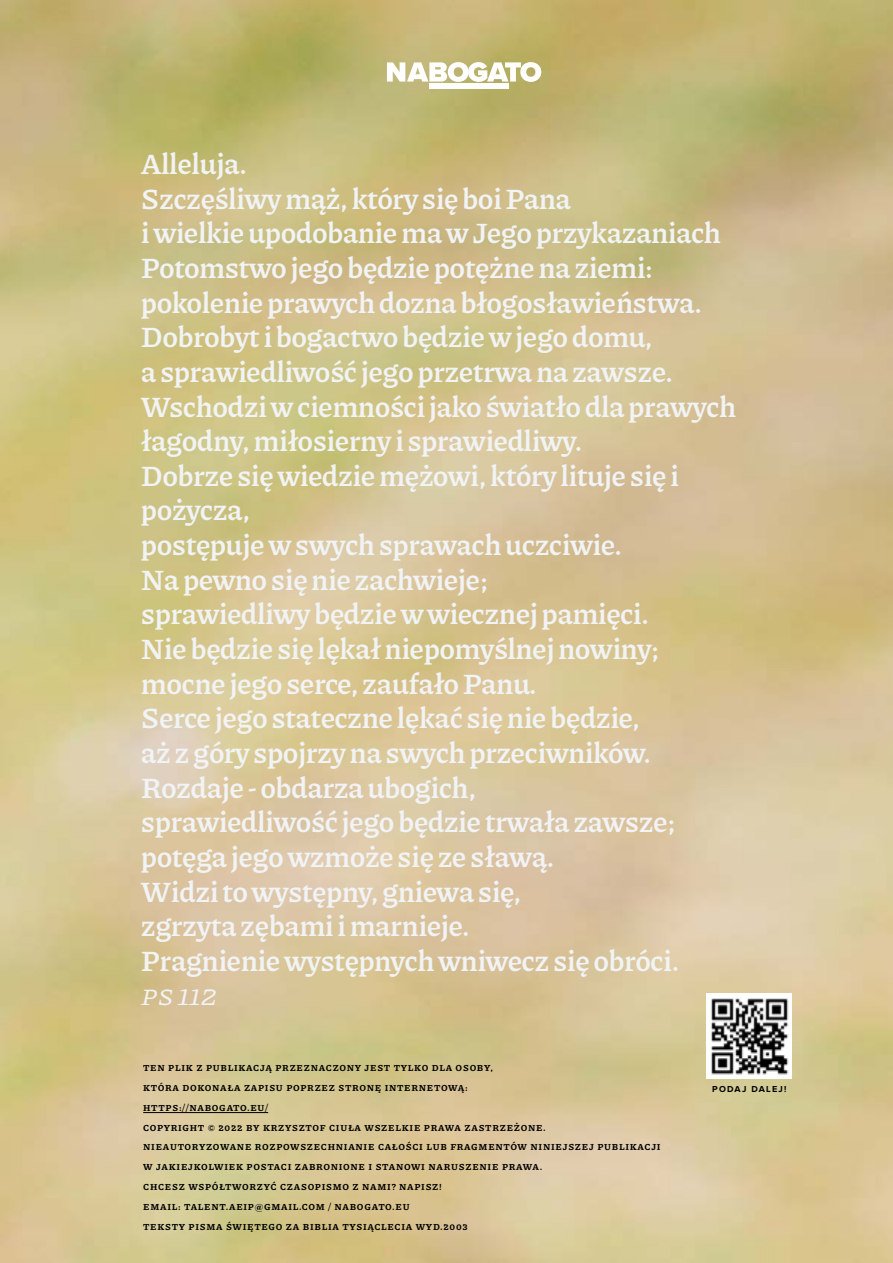
<style>
.page{position:relative;width:893px;height:1263px;background:#fff}
.page>*{position:absolute;margin:0;border:0;box-sizing:border-box;transform-origin:0 0}
.t1{font:700 28.8px/34.7px "Piazzolla";letter-spacing:-.02em;color:#f1f3f4}
.t2{font:italic 28.8px "Piazzolla";color:#f1f3f4}
.t3{font:800 9px/19.8px "Piazzolla";letter-spacing:.08em;color:#000}
.t4{font:700 9px "Proxima Nova";letter-spacing:.14em;color:#000}
</style>
<div class="page">
<img style="left:0;top:0;width:893px;height:1263px">
<svg style="left:387px;top:62px;width:154px;height:20px"></svg>
<div style="left:429px;top:84px;width:80px;height:5px;background:#fff"></div>
<hr style="left:143px;top:1112px;width:125px;height:1px;background:#000">
<img style="left:706px;top:993px;width:85px;height:86px">
<p class="t1" style="left:141px;top:146px;width:597px">Alleluja.<br>Szczęśliwy mąż, który się boi Pana<br>i wielkie upodobanie ma w Jego przykazaniach Potomstwo jego będzie potężne na ziemi: pokolenie prawych dozna błogosławieństwa.<br>Dobrobyt i bogactwo będzie w jego domu,<br>a sprawiedliwość jego przetrwa na zawsze.<br>Wschodzi w ciemności jako światło dla prawych łagodny, miłosierny i sprawiedliwy.<br>Dobrze się wiedzie mężowi, który lituje się i pożycza,<br>postępuje w swych sprawach uczciwie.<br>Na pewno się nie zachwieje;<br>sprawiedliwy będzie w wiecznej pamięci.<br>Nie będzie się lękał niepomyślnej nowiny; mocne jego serce, zaufało Panu.<br>Serce jego stateczne lękać się nie będzie,<br>aż z góry spojrzy na swych przeciwników.<br>Rozdaje - obdarza ubogich,<br>sprawiedliwość jego będzie trwała zawsze; potęga jego wzmoże się ze sławą.<br>Widzi to występny, gniewa się,<br>zgrzyta zębami i marnieje.<br>Pragnienie występnych wniwecz się obróci.</p>
<p class="t2" style="left:141px;top:978px;width:78px">Ps112</p>
<p class="t3" style="left:143px;top:1058px;width:351px">TEN PLIK Z PUBLIKAC JĄ PRZEZNAC ZONY JEST TYLKO DLA OSOBY,</p>
<p class="t3" style="left:143px;top:1078px;width:404px">KTÓRA D OKONAŁA ZAPISU POPRZEZ STRONĘ INTERNETOWĄ:<br>HTTPS://NABOGATO.EU/<br>COPYRIGHT © 2022 BY KRZYSZTOF CIUŁA WSZELKIE PRAWA ZASTRZEŻONE.</p>
<p class="t3" style="left:143px;top:1137px;width:519px">NIEAUTORYZOWANE ROZPOWSZEC HNIANIE CAŁOŚC I LUB FRAGMENTÓW NINIEJSZEJ PUBLIKAC JI W JAKIEJKOLWIEK POSTAC I ZAB RONIONE I STANOWI NARUSZENIE PRAWA.<br>CHC ESZ WSPÓŁTWORZYĆ C ZASOPISMO Z NAMI? NAPISZ!<br>EMAIL: TALENT.AEIP@GMAIL.C OM / NABOGATO.EU</p>
<p class="t3" style="left:143px;top:1216px;width:326px">TEKSTY PISMA ŚWIĘTEGO ZA BIBLIA TYSIĄC LEC IA WYD.2003</p>
<p class="t4" style="left:712px;top:1085px;width:76px">PODAJ DALEJ!</p>
</div>
